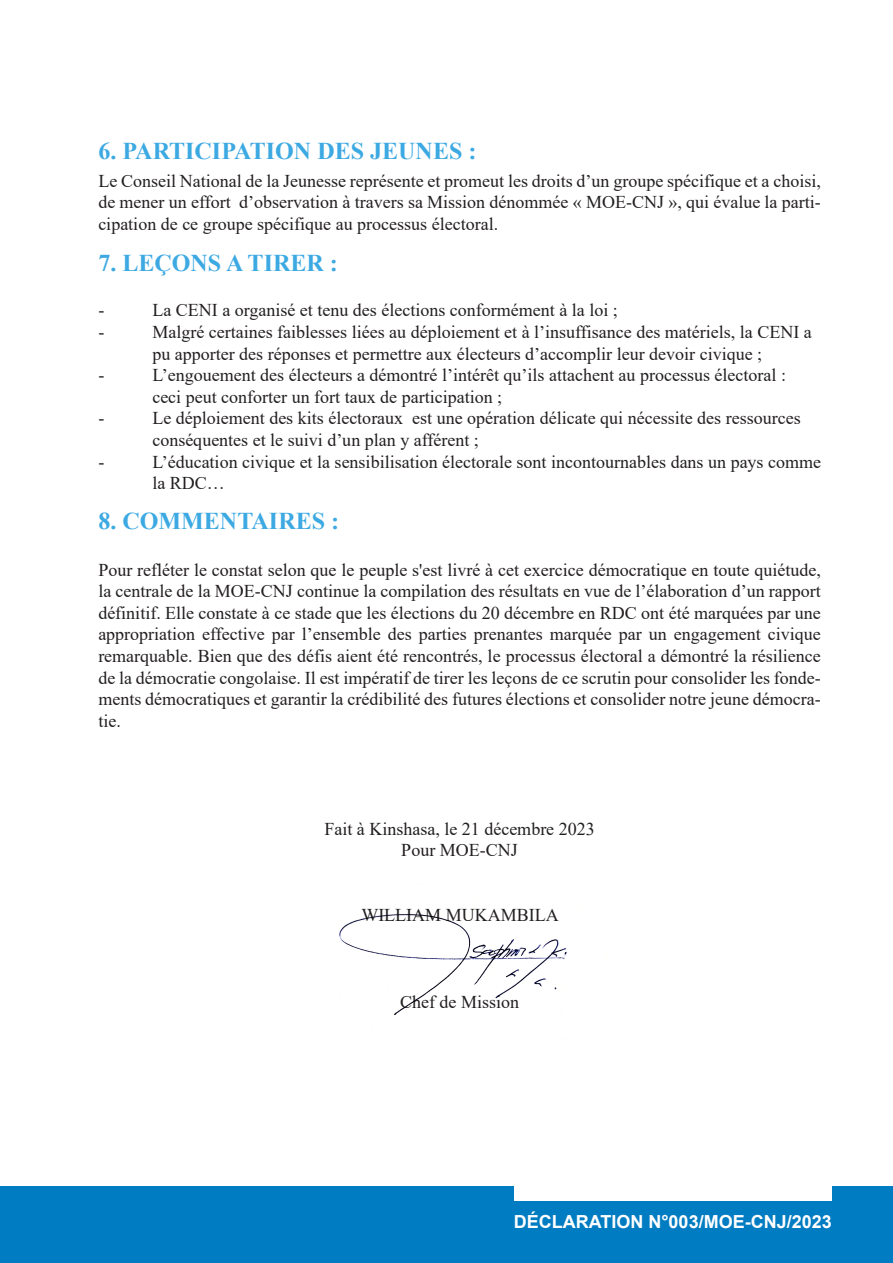
<style>
.page{position:relative;width:893px;height:1263px;background:#fff}
.page>*{position:absolute;margin:0;border:0;box-sizing:border-box;transform-origin:0 0}
.t1{font:700 24px "Times New Roman";color:#3ca9e2}
.t2{font:18px/21.6px "Times New Roman";color:#231f20}
.t3{font:700 18px "Arial";color:#fff}
</style>
<div class="page">
<div style="left:0;top:1186px;width:893px;height:77px;background:#007cc2"></div>
<div style="left:514px;top:1184px;width:317px;height:17px;background:#fff"></div>
<img style="left:339px;top:914px;width:228px;height:101px">
<h1 class="t1" style="left:98px;top:133px;width:380px">6. PARTICIPATION DES JEUNES :</h1>
<p class="t2" style="left:98px;top:169px;width:724px;text-align:justify">Le Conseil National de la Jeunesse représente et promeut les droits d’un groupe spécifique et a choisi, de mener un effort d’observation à travers sa Mission dénommée « MOE-CNJ », qui évalue la parti&shy;cipation de ce groupe spécifique au processus électoral.</p>
<h1 class="t1" style="left:98px;top:246px;width:241px">7. LEÇONS A TIRER :</h1>
<p class="t2" style="left:98px;top:299px;width:7px">-</p>
<p class="t2" style="left:152px;top:299px;width:467px">La CENI a organisé et tenu des élections conformément à la loi ;</p>
<p class="t2" style="left:98px;top:321px;width:7px">-</p>
<p class="t2" style="left:152px;top:321px;width:661px">Malgré certaines faiblesses liées au déploiement et à l’insuffisance des matériels, la CENI a pu apporter des réponses et permettre aux électeurs d’accomplir leur devoir civique ;</p>
<p class="t2" style="left:98px;top:364px;width:7px">-</p>
<p class="t2" style="left:152px;top:364px;width:635px">L’engouement des électeurs a démontré l’intérêt qu’ils attachent au processus électoral : ceci peut conforter un fort taux de participation ;</p>
<p class="t2" style="left:98px;top:407px;width:7px">-</p>
<p class="t2" style="left:152px;top:407px;width:650px">Le déploiement des kits électoraux est une opération délicate qui nécessite des ressources conséquentes et le suivi d’un plan y afférent ;</p>
<p class="t2" style="left:98px;top:450px;width:7px">-</p>
<p class="t2" style="left:152px;top:450px;width:670px">L’éducation civique et la sensibilisation électorale sont incontournables dans un pays comme la RDC…</p>
<h1 class="t1" style="left:98px;top:504px;width:242px">8. COMMENTAIRES :</h1>
<p class="t2" style="left:98px;top:558px;width:724px;text-align:justify">Pour refléter le constat selon que le peuple s'est livré à cet exercice démocratique en toute quiétude, la centrale de la MOE-CNJ continue la compilation des résultats en vue de l’élaboration d’un rapport définitif. Elle constate à ce stade que les élections du 20 décembre en RDC ont été marquées par une appropriation effective par l’ensemble des parties prenantes marquée par un engagement civique remarquable. Bien que des défis aient été rencontrés, le processus électoral a démontré la résilience de la démocratie congolaise. Il est impératif de tirer les leçons de ce scrutin pour consolider les fonde&shy;ments démocratiques et garantir la crédibilité des futures élections et consolider notre jeune démocra&shy;tie.</p>
<p class="t2" style="left:324px;top:817px;width:272px;text-align:center">Fait à Kinshasa, le 21 décembre 2023<br>Pour MOE-CNJ</p>
<p class="t2" style="left:361px;top:904px;width:199px">WILLIAM MUKAMBILA</p>
<p class="t2" style="left:400px;top:990px;width:120px">Chef de Mission</p>
<p class="t3" style="left:514px;top:1209px;width:319px">DÉCLARATION N°003/MOE-CNJ/2023</p>
</div>
